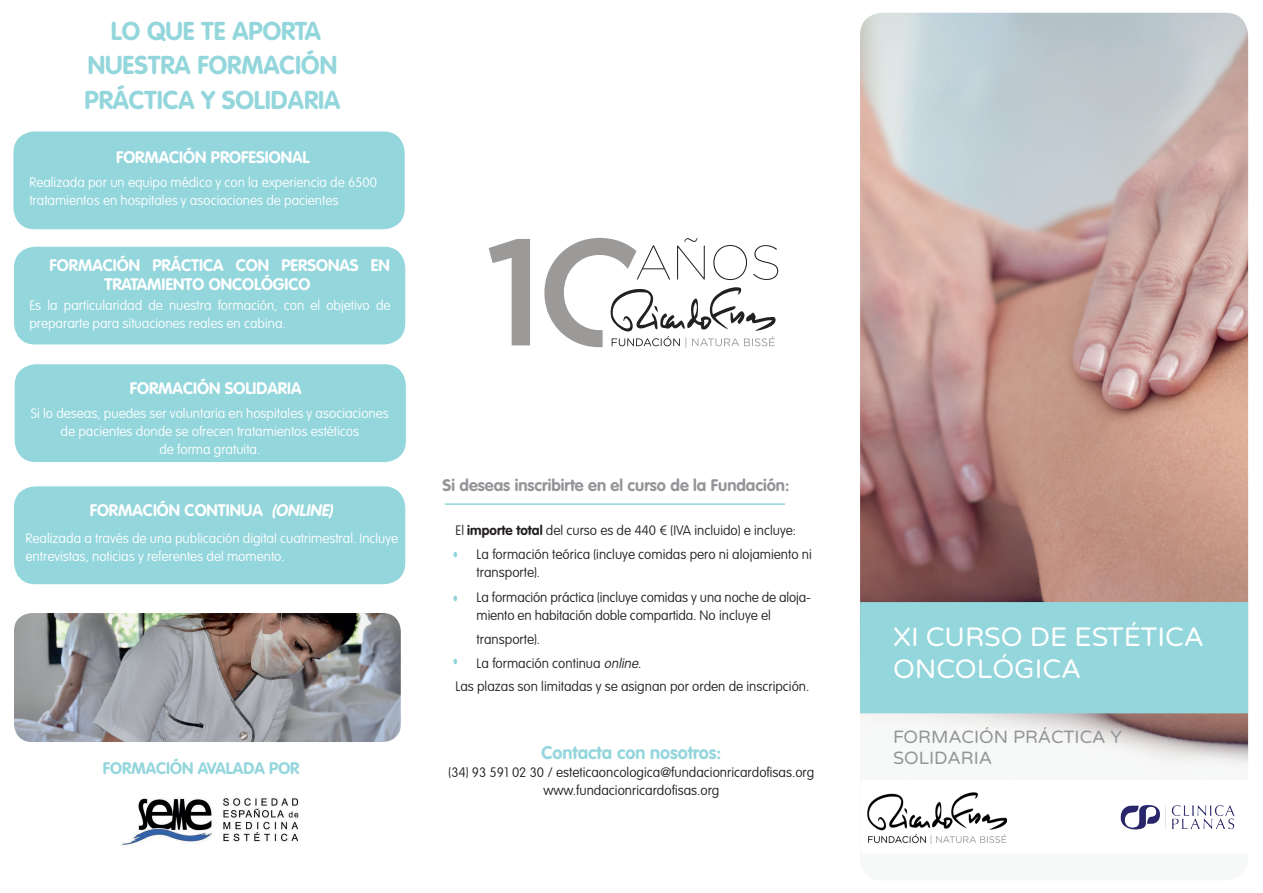
<style>
.page{position:relative;width:1263px;height:893px;background:#fff}
.page>*{position:absolute;margin:0;border:0;box-sizing:border-box;transform-origin:0 0}
.t1{font:27px/32.4px "Varela Round";color:#fff}
.t2{font:700 25.5px/34.5px "VAG Rounded";color:#93d6dc;text-align:center}
.t3{font:18px "Varela Round";color:#939598}
.t4{font:700 18px "VAG Rounded";color:#93d6dc}
.t5{font:700 16.5px/19.8px "VAG Rounded";color:#fff}
.t6{font:700 16.5px "VAG Rounded";color:#939598}
.t7{font:700 16.5px "VAG Rounded";color:#93d6dc}
.t8{font:100 13.5px/18px "VAG Rounded";color:#fff}
.t9{font:100 13.5px/18px "VAG Rounded";color:#231f20}
.t10{font:100 13.5px "VAG Rounded";color:#1c1f1c}
.s1{font-style:italic}
.s2{font-weight:700}
.s3{font-family:"Museo Sans Rounded 300";font-weight:400}
</style>
<div class="page">
<img style="left:860px;top:13px;width:388px;height:755px">
<div style="left:860px;top:602px;width:388px;height:111px;background:#93d6dc"></div>
<img style="left:1120px;top:805px;width:115px;height:25px">
<img style="left:867px;top:793px;width:140px;height:51px">
<svg style="left:489px;top:239px;width:41px;height:106px"></svg>
<svg style="left:544px;top:238px;width:234px;height:110px"></svg>
<div style="left:14px;top:486px;width:391px;height:98px;background:#93d6dc;border-radius:21px"></div>
<div style="left:14px;top:247px;width:391px;height:97px;background:#93d6dc;border-radius:21px"></div>
<img style="left:122px;top:798px;width:177px;height:47px">
<div style="left:15px;top:364px;width:391px;height:98px;background:#93d6dc;border-radius:21px"></div>
<img style="left:14px;top:613px;width:387px;height:129px">
<div style="left:13px;top:131px;width:392px;height:98px;background:#93d6dc;border-radius:21px"></div>
<hr style="left:445px;top:503px;width:340px;height:2px;background:#93d6dc">
<svg style="left:453px;top:596px;width:4px;height:5px"></svg>
<svg style="left:453px;top:552px;width:4px;height:5px"></svg>
<svg style="left:453px;top:659px;width:4px;height:5px"></svg>
<p class="t2" style="left:84px;top:13px;width:257px">LO QUE TE APORTA<br>NUESTRA FORMACIÓN<br>PRÁCTICA Y SOLIDARIA</p>
<p class="t5" style="left:116px;top:147px;width:195px">FORMACIÓN PROFESIONAL</p>
<p class="t8" style="left:29px;top:173px;width:349px">Realizada por un equipo médico y con la experiencia de 6500 tratamientos en hospitales y asociaciones de pacientes</p>
<p class="t5" style="left:104px;top:255px;width:287px;text-indent:-55px">FORMACIÓN PRÁCTICA CON PERSONAS EN<br>TRATAMIENTO ONCOLÓGICO</p>
<p class="t8" style="left:29px;top:296px;width:363px">Es la particularidad de nuestra formación, con el objetivo de prepararte para situaciones reales en cabina.</p>
<p class="t5" style="left:130px;top:379px;width:173px">FORMACIÓN SOLIDARIA</p>
<p class="t8" style="left:31px;top:404px;width:359px">Si lo deseas, puedes ser voluntaria en hospitales y asociaciones</p>
<p class="t8" style="left:61px;top:422px;width:300px">de pacientes donde se ofrecen tratamientos estéticos</p>
<p class="t8" style="left:159px;top:440px;width:102px">de forma gratuita.</p>
<p class="t5" style="left:186px;top:447px;width:135px">RECONOCIMIENTO</p>
<p class="t5" style="left:90px;top:500px;width:248px">FORMACIÓN CONTINUA <span class="s1">(ONLINE)</span></p>
<p class="t8" style="left:26px;top:529px;width:374px">Realizada a través de una publicación digital cuatrimestral. Incluye entrevistas, noticias y referentes del momento.</p>
<p class="t7" style="left:103px;top:758px;width:198px">FORMACIÓN AVALADA POR</p>
<p class="t6" style="left:443px;top:475px;width:348px">Si deseas inscribirte en el curso de la Fundación:</p>
<p class="t9" style="left:455px;top:521px;width:342px">El <span class="s2">importe total</span> del curso es de 440 <span class="s3">€</span> (IVA incluido) e incluye:</p>
<p class="t9" style="left:477px;top:545px;width:337px">La formación teórica (incluye comidas pero ni alojamiento ni transporte).</p>
<p class="t9" style="left:477px;top:588px;width:336px">La formación práctica (incluye comidas y una noche de aloja&shy;miento en habitación doble compartida. No incluye el</p>
<p class="t9" style="left:477px;top:630px;width:65px">transporte).</p>
<p class="t9" style="left:477px;top:655px;width:166px">La formación continua <span class="s1">online</span>.</p>
<p class="t9" style="left:455px;top:677px;width:356px">Las plazas son limitadas y se asignan por orden de inscripción.</p>
<p class="t1" style="left:893px;top:619px;width:312px">XI CURSO DE ESTÉTICA<br>ONCOLÓGICA</p>
<p class="t3" style="left:893px;top:724px;width:230px">FORMACIÓN PRÁCTICA Y</p>
<p class="t4" style="left:541px;top:742px;width:181px">Contacta con nosotros:</p>
<p class="t3" style="left:893px;top:746px;width:101px">SOLIDARIA</p>
<p class="t10" style="left:449px;top:764px;width:367px">(34) 93 591 02 30 / esteticaoncologica@fundacionricardofisas.org</p>
<p class="t10" style="left:543px;top:782px;width:177px">www.fundacionricardofisas.org</p>
</div>
